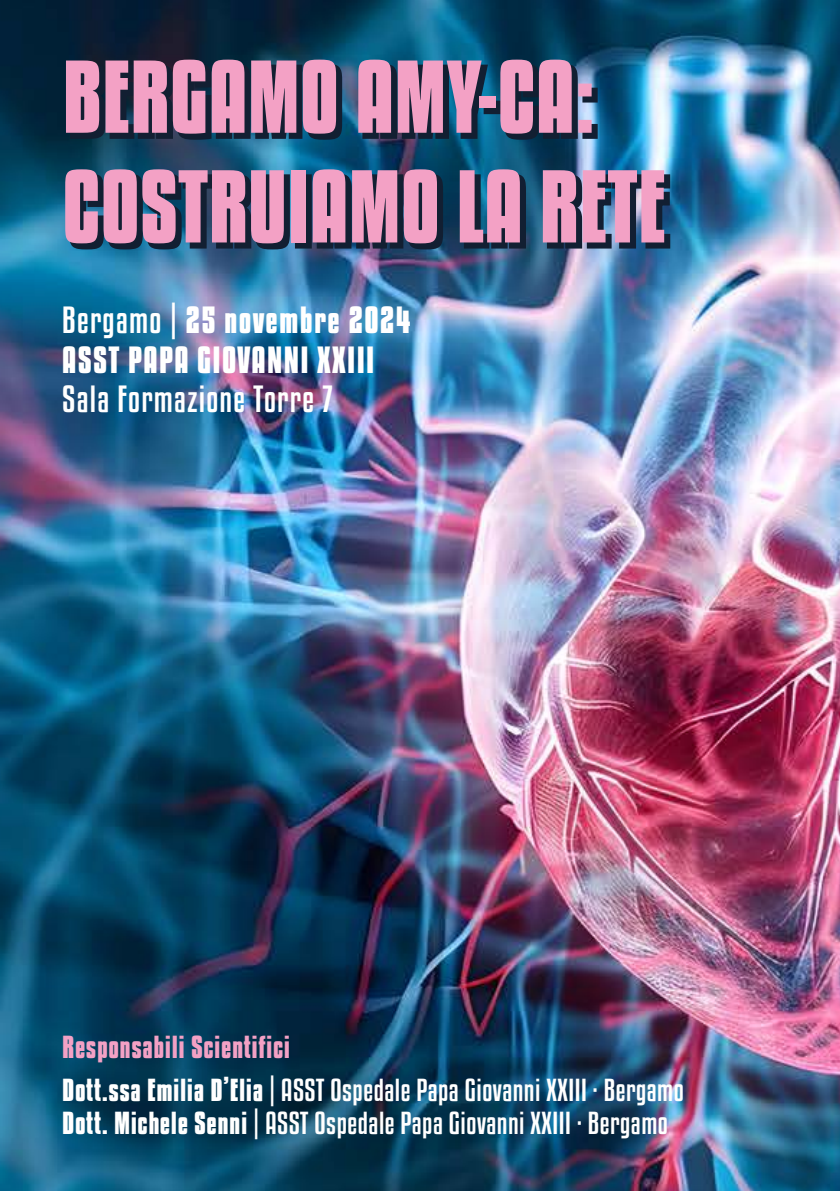
<style>
.page{position:relative;width:840px;height:1191px;background:#fff}
.page>*{position:absolute;margin:0;border:0;box-sizing:border-box;transform-origin:0 0}
.t1{font:700 91.4px/109.6px "Kenyan Coffee Rg";color:#f3a1c5}
.t2{font:700 33.2px/40px "Kenyan Coffee Rg";letter-spacing:.04em;color:#fff}
.t3{font:33.2px "Kenyan Coffee Rg";letter-spacing:.04em;color:#fff}
.t4{font:28px/43px "Kenyan Coffee Rg";letter-spacing:.02em;color:#fff}
.s1{font-weight:400}
.s2{font-weight:700;color:#f3a1c5}
.s3{font-weight:700}
</style>
<div class="page">
<img style="left:0;top:0;width:839px;height:1191px">
<svg style="left:69px;top:63px;width:274px;height:78px;background:#153d57"></svg>
<svg style="left:361px;top:63px;width:128px;height:77px;background:#0a4c6e"></svg>
<div style="left:483px;top:101px;width:18px;height:13px;border:2px solid #121f32"></div>
<svg style="left:503px;top:63px;width:95px;height:78px;background:#1f4c69"></svg>
<svg style="left:68px;top:172px;width:223px;height:79px;background:#1d5678"></svg>
<div style="left:295px;top:174px;width:16px;height:74px;border:2px solid #121f32"></div>
<img style="left:315px;top:172px;width:129px;height:79px">
<svg style="left:462px;top:172px;width:64px;height:77px;background:#134e70"></svg>
<img style="left:545px;top:173px;width:126px;height:76px">
<h1 class="t1" style="left:62px;top:38px;width:604px">BERGAMO AMY-CA:<br>COSTRUIAMO LA RETE</h1>
<p class="t2" style="left:62px;top:298px;width:350px"><span class="s1">Bergamo |</span> 25 novembre 2024<br>ASST PAPA GIOVANNI XXIII</p>
<p class="t3" style="left:62px;top:377px;width:272px">Sala Formazione Torre 7</p>
<p class="t4" style="left:62px;top:1024px;width:622px"><span class="s2">Responsabili Scientifici<br></span><span class="s3">Dott.ssa Emilia D’Elia</span> | ASST Ospedale Papa Giovanni XXIII · Bergamo</p>
<p class="t4" style="left:62px;top:1100px;width:606px"><span class="s3">Dott. Michele Senni</span> | ASST Ospedale Papa Giovanni XXIII · Bergamo</p>
</div>
